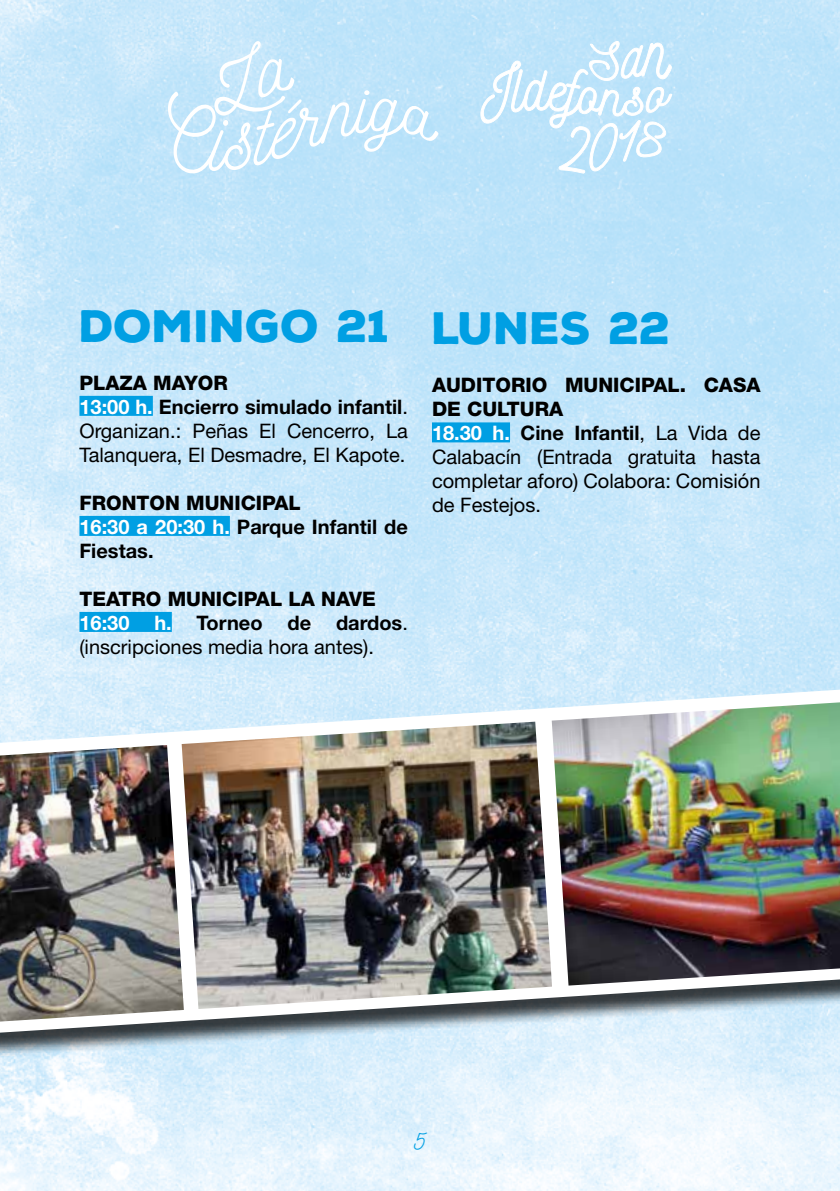
<style>
.page{position:relative;width:840px;height:1191px;background:#fff}
.page>*{position:absolute;margin:0;border:0;box-sizing:border-box;transform-origin:0 0}
.t1{font:900 44px "Nexa Rust Sans";color:#009fe3}
.t2{font:24px "Nickainley";color:#009fe3}
.t3{font:20px/24px "Helvetica Neue LT Std";color:#000}
.t4{font:700 20px/24px "Helvetica Neue LT Std";color:#000}
.s1{font-weight:800}
.s2{font-weight:700;color:#fff}
.s3{font-weight:700}
.s4{color:#fff}
</style>
<div class="page">
<img style="left:1px;top:0;width:838px;height:1191px">
<svg style="left:167px;top:41px;width:271px;height:135px;background:#c7e7fa"></svg>
<svg style="left:480px;top:40px;width:192px;height:134px"></svg>
<div style="left:0;top:688px;width:839px;height:427px;background:#000;opacity:.75"></div>
<svg style="left:0;top:689px;width:839px;height:343px;background:#bdced9"></svg>
<div style="left:79px;top:396px;width:74px;height:20px;background:#009fe3"></div>
<div style="left:79px;top:516px;width:151px;height:20px;background:#009fe3"></div>
<div style="left:79px;top:612px;width:93px;height:20px;background:#009fe3"></div>
<div style="left:432px;top:422px;width:77px;height:20px;background:#009fe3"></div>
<img style="left:0;top:745px;width:184px;height:276px">
<img style="left:181px;top:721px;width:370px;height:288px">
<img style="left:551px;top:702px;width:288px;height:283px">
<h1 class="t1" style="left:79px;top:296px;width:312px">DOMINGO 21</h1>
<p class="t3" style="left:79px;top:370px;width:330px"><span class="s1">PLAZA MAYOR<br></span><span class="s2">13:00 h.</span> <span class="s3">Encierro simulado infantil</span>.<br>Organizan.: Peñas El Cencerro, La<br>Talanquera, El Desmadre, El Kapote.</p>
<p class="t4" style="left:79px;top:490px;width:330px"><span class="s1">FRONTON MUNICIPAL<br></span><span class="s4">16:30 a 20:30 h.</span> Parque Infantil de<br>Fiestas.</p>
<p class="t3" style="left:79px;top:586px;width:330px"><span class="s1">TEATRO MUNICIPAL LA NAVE<br></span><span class="s2">16:30 h.</span> <span class="s3">Torneo de dardos</span>. (inscripciones media hora antes).</p>
<h1 class="t1" style="left:432px;top:299px;width:240px">LUNES 22</h1>
<p class="t3" style="left:432px;top:373px;width:330px"><span class="s1">AUDITORIO MUNICIPAL. CASA<br>DE CULTURA<br></span><span class="s2">18.30 h.</span> <span class="s3">Cine Infantil</span>, La Vida de<br>Calabacín (Entrada gratuita hasta completar aforo) Colabora: Comisión de Festejos.</p>
<p class="t2" style="left:415px;top:1125px;width:13px">5</p>
</div>
